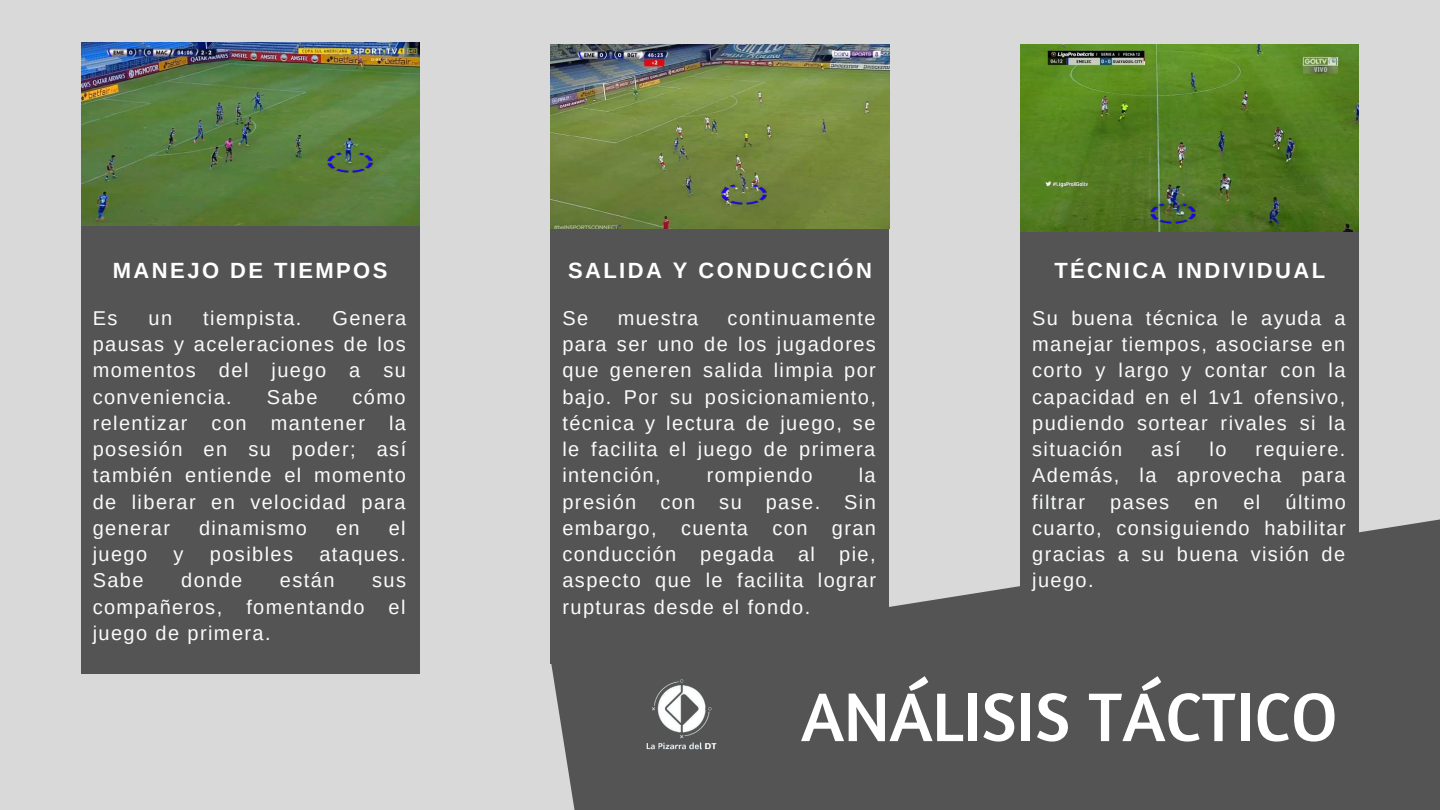
<style>
.page{position:relative;width:1440px;height:810px;background:#d9d9d9}
.page>*{position:absolute;margin:0;border:0;box-sizing:border-box;transform-origin:0 0}
.t1{font:70px "Amaranth";color:#fff}
.t2{font:700 22px "Arimo";letter-spacing:.11em;color:#fff}
.t3{font:20px/26.2px "Arimo";letter-spacing:.07em;color:#f9fafc;text-align:justify}
</style>
<div class="page">
<svg style="left:551px;top:515px;width:889px;height:295px;background:#5f5f5f"></svg>
<div style="left:81px;top:44px;width:338px;height:630px;background:#545454"></div>
<div style="left:551px;top:44px;width:338px;height:620px;background:#545454"></div>
<div style="left:1021px;top:44px;width:338px;height:620px;background:#545454"></div>
<img style="left:81px;top:43px;width:338px;height:183px">
<img style="left:1021px;top:44px;width:338px;height:187px">
<img style="left:551px;top:44px;width:338px;height:184px">
<img style="left:643px;top:677px;width:77px;height:78px">
<img style="left:326px;top:153px;width:48px;height:19px">
<img style="left:720px;top:185px;width:47px;height:19px">
<img style="left:1149px;top:204px;width:48px;height:19px">
<p class="t2" style="left:113px;top:258px;width:276px">MANEJO DE TIEMPOS</p>
<p class="t3" style="left:93px;top:305px;width:26px">Es</p>
<p class="t3" style="left:149px;top:305px;width:25px">un</p>
<p class="t3" style="left:203px;top:305px;width:100px">tiempista.</p>
<p class="t3" style="left:93px;top:305px;width:315px;text-indent:240px">Genera pausas y aceleraciones de los momentos del juego a su conveniencia.</p>
<p class="t3" style="left:93px;top:384px;width:315px;text-indent:260px">cómo relentizar con mantener la posesión en su poder; así también entiende el momento de liberar en velocidad para generar</p>
<p class="t3" style="left:267px;top:384px;width:52px">Sabe</p>
<p class="t3" style="left:199px;top:515px;width:109px">dinamismo</p>
<p class="t3" style="left:336px;top:515px;width:25px">en</p>
<p class="t3" style="left:389px;top:515px;width:18px">el</p>
<p class="t3" style="left:93px;top:541px;width:56px">juego</p>
<p class="t3" style="left:174px;top:541px;width:11px">y</p>
<p class="t3" style="left:210px;top:541px;width:85px">posibles</p>
<p class="t3" style="left:319px;top:541px;width:88px">ataques.</p>
<p class="t3" style="left:93px;top:567px;width:52px">Sabe</p>
<p class="t3" style="left:181px;top:567px;width:63px">donde</p>
<p class="t3" style="left:280px;top:567px;width:56px">están</p>
<p class="t3" style="left:93px;top:567px;width:315px;text-indent:279px">sus compañeros, fomentando el juego de primera.</p>
<p class="t2" style="left:568px;top:258px;width:305px">SALIDA Y CONDUCCIÓN</p>
<p class="t3" style="left:562px;top:305px;width:315px;text-indent:165px">continuamente para ser uno de los jugadores que generen salida limpia por bajo. Por su posicionamiento, técnica y lectura de juego, se le facilita el juego de primera intención,</p>
<p class="t3" style="left:562px;top:305px;width:27px">Se</p>
<p class="t3" style="left:618px;top:305px;width:82px">muestra</p>
<p class="t3" style="left:562px;top:462px;width:315px;text-indent:296px">la presión con su pase. Sin embargo, cuenta con gran conducción pegada al pie, aspecto que le facilita lograr rupturas desde el fondo.</p>
<p class="t3" style="left:707px;top:462px;width:107px">rompiendo</p>
<p class="t2" style="left:1054px;top:258px;width:272px">TÉCNICA INDIVIDUAL</p>
<p class="t3" style="left:1032px;top:305px;width:315px">Su buena técnica le ayuda a manejar tiempos, asociarse en corto y largo y contar con la capacidad en el 1v1 ofensivo, pudiendo sortear rivales si la situación</p>
<p class="t3" style="left:1151px;top:436px;width:31px">así</p>
<p class="t3" style="left:1210px;top:436px;width:18px">lo</p>
<p class="t3" style="left:1032px;top:436px;width:315px;text-indent:223px">requiere.<br>Además, la aprovecha para filtrar</p>
<p class="t3" style="left:1032px;top:489px;width:315px;text-indent:253px">último cuarto, consiguiendo habilitar gracias a su buena visión de juego.</p>
<p class="t3" style="left:1110px;top:489px;width:60px">pases</p>
<p class="t3" style="left:1194px;top:489px;width:25px">en</p>
<p class="t3" style="left:1243px;top:489px;width:18px">el</p>
<h1 class="t1" style="left:801px;top:673px;width:538px">ANÁLISIS TÁCTICO</h1>
</div>
